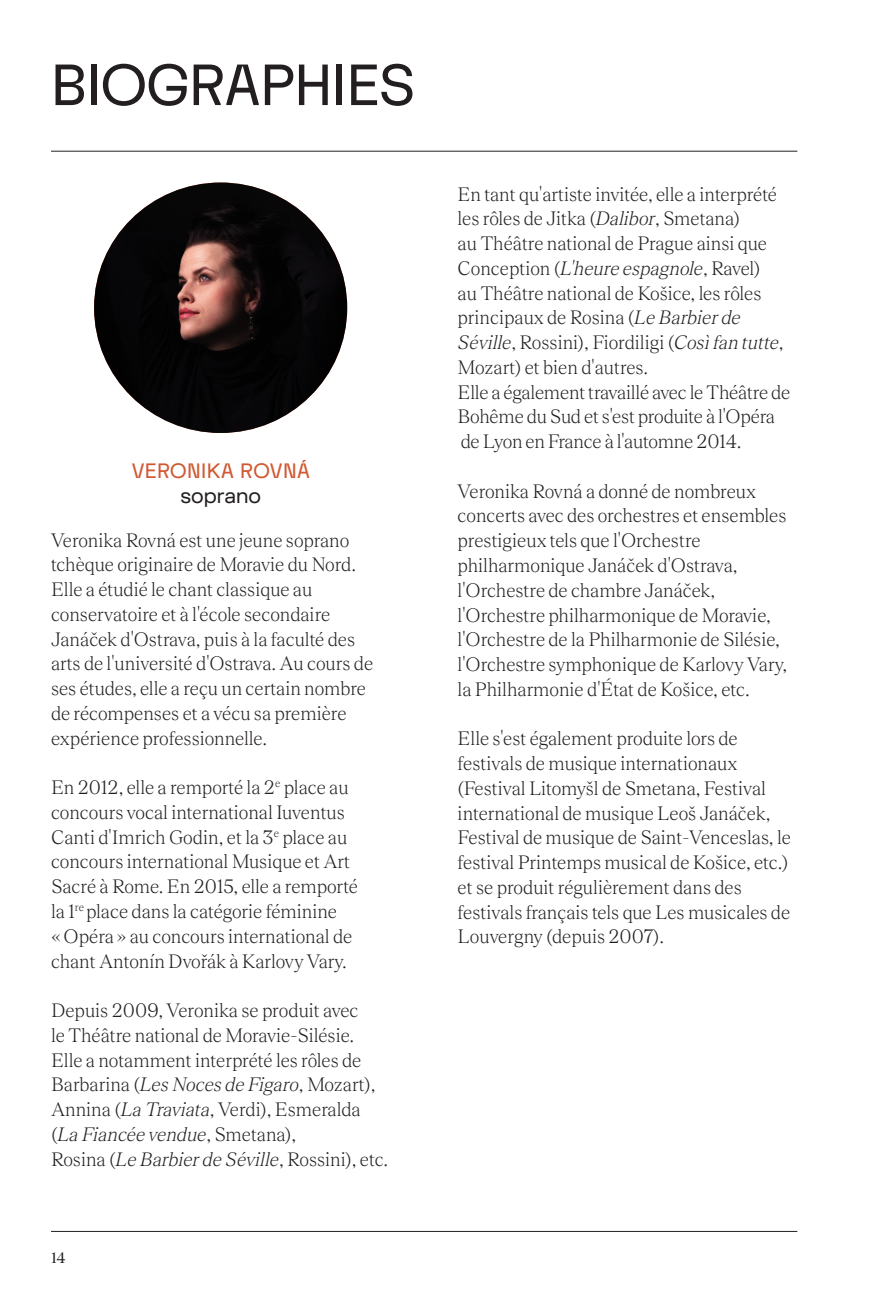
<style>
.page{position:relative;width:893px;height:1308px;background:#fff}
.page>*{position:absolute;margin:0;border:0;box-sizing:border-box;transform-origin:0 0}
.Grand_titre_CAPS{font:56.25px "FK Display Regular Alt";color:#231f20}
.texte{font:300 20.25px/24.8px "Teodor";color:#231f20}
.Nom{font:20.25px "FK Display Regular Alt";letter-spacing:.02em;color:#d05933}
.Sous-titre{font:20.25px "FK Display";color:#231f20}
.t1{font:15.75px "Teodor";color:#231f20}
.s1{font-style:italic}
</style>
<div class="page">
<hr style="left:51px;top:1231px;width:746px;height:1px;background:#231f20">
<hr style="left:51px;top:151px;width:746px;height:1px;background:#231f20">
<img style="left:94px;top:182px;width:253px;height:251px">
<p class="Grand_titre_CAPS" style="left:51px;top:43px;width:365px">BIOGRAPHIES</p>
<p class="Nom" style="left:132px;top:456px;width:180px">VERONIKA ROVNÁ</p>
<p class="Sous-titre" style="left:181px;top:480px;width:82px">soprano</p>
<p class="texte" style="left:51px;top:526px;width:324px">Veronika Rovná est une jeune soprano tchèque originaire de Moravie du Nord.<br>Elle a étudié le chant classique au conservatoire et à l'école secondaire Janáček d'Ostrava, puis à la faculté des arts de l'université d'Ostrava. Au cours de ses études, elle a reçu un certain nombre de récompenses et a vécu sa première expérience professionnelle.</p>
<p class="texte" style="left:51px;top:774px;width:309px">En 2012, elle a remporté la 2<sup>e</sup> place au concours vocal international Iuventus Canti d'Imrich Godin, et la 3<sup>e</sup> place au concours international Musique et Art Sacré à Rome. En 2015, elle a remporté la 1<sup>re</sup> place dans la catégorie féminine «Opéra» au concours international de chant Antonín Dvořák à Karlovy Vary.</p>
<p class="texte" style="left:51px;top:996px;width:339px">Depuis 2009, Veronika se produit avec<br>le Théâtre national de Moravie-Silésie.<br>Elle a notamment interprété les rôles de Barbarina (<span class="s1">Les Noces de Figaro</span>, Mozart), Annina (<span class="s1">La Traviata</span>, Verdi), Esmeralda (<span class="s1">La Fiancée vendue</span>, Smetana),<br>Rosina (<span class="s1">Le Barbier de Séville</span>, Rossini), etc.</p>
<p class="t1" style="left:51px;top:1246px;width:16px">14</p>
<p class="texte" style="left:458px;top:180px;width:327px">En tant qu'artiste invitée, elle a interprété les rôles de Jitka (<span class="s1">Dalibor</span>, Smetana)<br>au Théâtre national de Prague ainsi que Conception (<span class="s1">L'heure espagnole</span>, Ravel) au Théâtre national de Košice, les rôles principaux de Rosina (<span class="s1">Le Barbier de Séville</span>, Rossini), Fiordiligi (<span class="s1">Così fan tutte</span>, Mozart) et bien d'autres.</p>
<p class="texte" style="left:458px;top:378px;width:334px">Elle a également travaillé avec le Théâtre de<br>Bohême du Sud et s'est produite à l'Opéra de Lyon en France à l'automne 2014.</p>
<p class="texte" style="left:458px;top:477px;width:331px">Veronika Rovná a donné de nombreux concerts avec des orchestres et ensembles prestigieux tels que l'Orchestre philharmonique Janáček d'Ostrava, l'Orchestre de chambre Janáček, l'Orchestre philharmonique de Moravie, l'Orchestre de la Philharmonie de Silésie, l'Orchestre symphonique de Karlovy Vary, la Philharmonie d'État de Košice, etc.</p>
<p class="texte" style="left:458px;top:725px;width:335px">Elle s'est également produite lors de festivals de musique internationaux (Festival Litomyšl de Smetana, Festival international de musique Leoš Janáček, Festival de musique de Saint-Venceslas, le festival Printemps musical de Košice, etc.)</p>
<p class="texte" style="left:458px;top:873px;width:334px">et se produit régulièrement dans des festivals français tels que Les musicales de<br>Louvergny (depuis 2007).</p>
</div>
